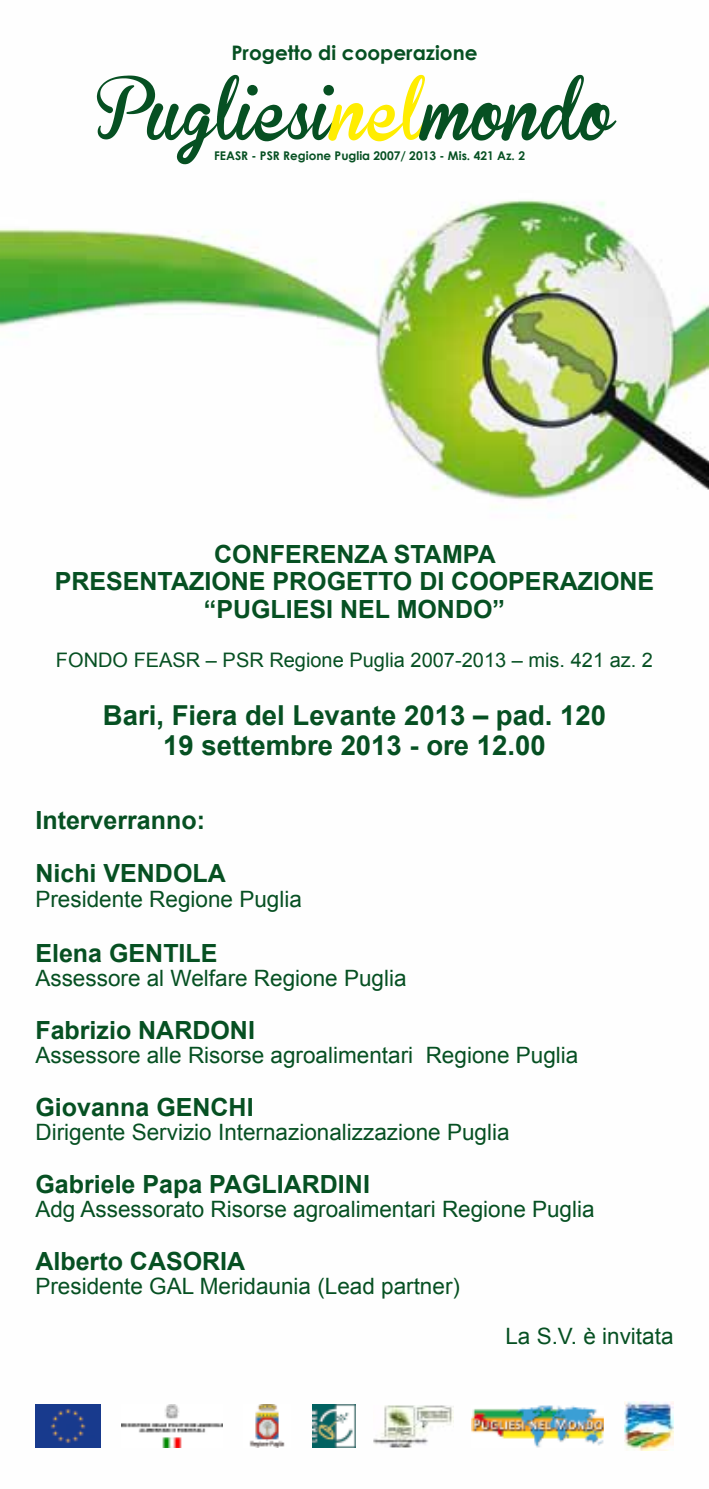
<style>
.page{position:relative;width:709px;height:1489px;background:#fff}
.page>*{position:absolute;margin:0;border:0;box-sizing:border-box;transform-origin:0 0}
.t1{font:60px "Brannboll Fet";color:#065022}
.t2{font:700 27.5px/30.2px "Arial";color:#065022;text-align:center}
.t3{font:700 25px/27.5px "Arial";color:#065022;text-align:center}
.t4{font:22.5px "Arial";color:#065022}
.t5{font:20px "Arial";color:#065022}
.t6{font:700 20px "Century Gothic";color:#065022}
.t7{font:700 12px "Century Gothic";color:#065022}
.s1{color:#ffed00}
</style>
<div class="page">
<img style="left:0;top:199px;width:709px;height:1252px">
<img style="left:312px;top:1404px;width:43px;height:43px">
<img style="left:243px;top:1404px;width:48px;height:43px">
<img style="left:472px;top:1405px;width:131px;height:42px">
<img style="left:35px;top:1404px;width:65px;height:43px">
<img style="left:122px;top:1404px;width:100px;height:43px">
<img style="left:373px;top:1405px;width:80px;height:42px">
<img style="left:625px;top:1401px;width:48px;height:48px">
<p class="t6" style="left:231px;top:40px;width:247px">Progetto di cooperazione</p>
<h1 class="t1" style="left:97px;top:80px;width:518px">Pugliesi<span class="s1">nel</span>mondo</h1>
<p class="t7" style="left:214px;top:149px;width:312px">FEASR - PSR Regione Puglia 2007/ 2013 - Mis. 421 Az. 2</p>
<p class="t3" style="left:55px;top:541px;width:601px">CONFERENZA STAMPA<br>PRESENTAZIONE PROGETTO DI COOPERAZIONE “PUGLIESI NEL MONDO”</p>
<p class="t5" style="left:56px;top:647px;width:598px">FONDO FEASR – PSR Regione Puglia 2007-2013 – mis. 421 az. 2</p>
<p class="t2" style="left:103px;top:701px;width:504px">Bari, Fiera del Levante 2013 – pad. 120<br>19 settembre 2013 - ore 12.00</p>
<p class="t3" style="left:35px;top:795px;width:171px;line-height:52.2px;text-align:left">Interverranno:<br>Nichi Vendola</p>
<p class="t4" style="left:35px;top:883px;width:268px">Presidente Regione Puglia</p>
<p class="t3" style="left:35px;top:939px;width:109px">Elena Gentile</p>
<p class="t4" style="left:35px;top:963px;width:372px">Assessore al Welfare Regione Puglia</p>
<p class="t3" style="left:35px;top:1016px;width:138px">Fabrizio Nardoni</p>
<p class="t4" style="left:35px;top:1040px;width:544px">Assessore alle Risorse agroalimentari Regione Puglia</p>
<p class="t3" style="left:35px;top:1093px;width:158px">Giovanna Genc</p>
<p class="t3" style="left:229px;top:1093px;width:23px">hi</p>
<p class="t4" style="left:35px;top:1117px;width:475px">Dirigente Servizio Internazionalizzazione Puglia</p>
<p class="t3" style="left:35px;top:1170px;width:204px">Gabriele Papa Pagliardini</p>
<p class="t4" style="left:35px;top:1194px;width:560px">Adg Assessorato Risorse agroalimentari Regione Puglia</p>
<p class="t3" style="left:35px;top:1247px;width:130px">Alberto Casoria</p>
<p class="t4" style="left:35px;top:1271px;width:426px">Presidente GAL Meridaunia (Lead partner)</p>
<p class="t4" style="left:505px;top:1321px;width:170px">La S.V. è invitata</p>
</div>
